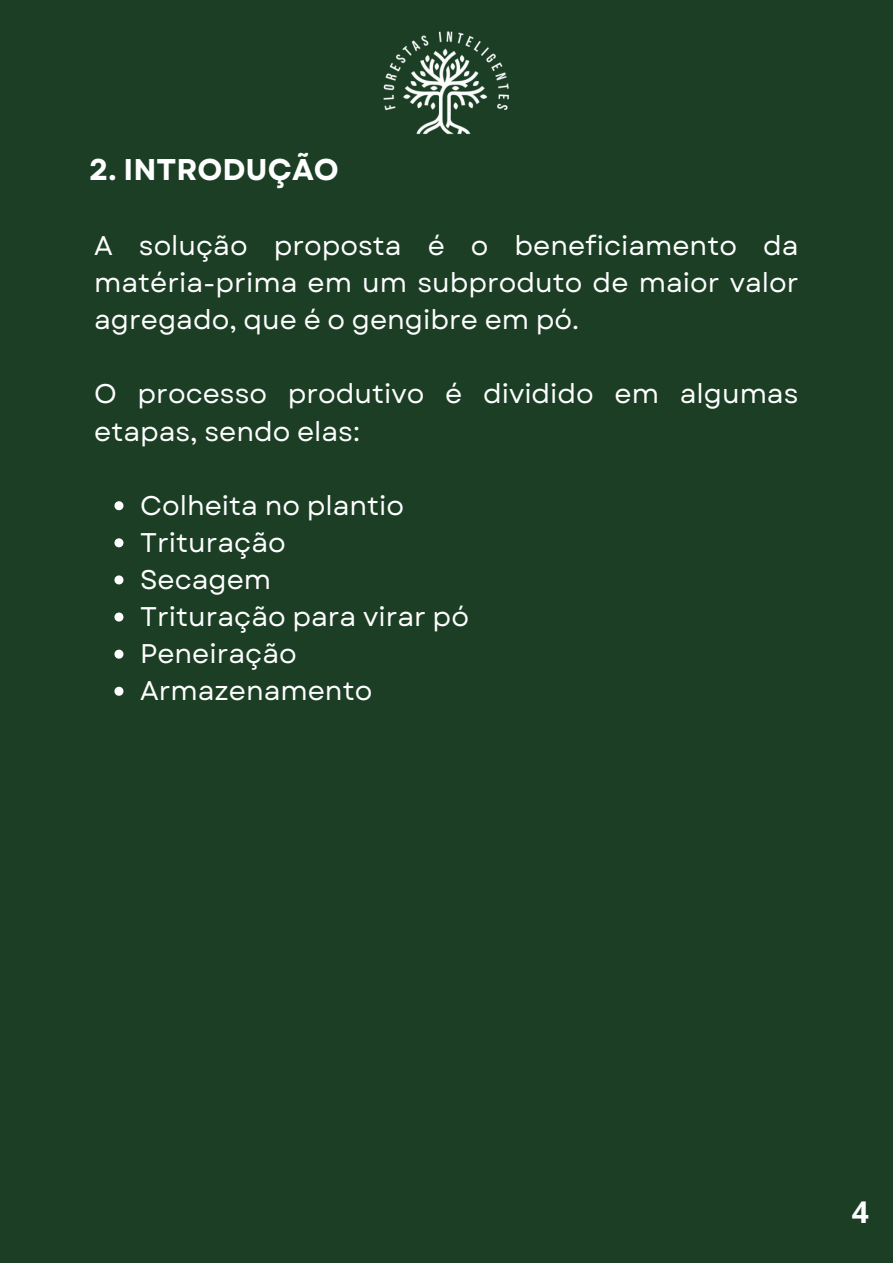
<style>
.page{position:relative;width:893px;height:1264px;background:#fff}
.page>*{position:absolute;margin:0;border:0;box-sizing:border-box;transform-origin:0 0}
.t1{font:700 30px "Garet";color:#fff}
.t2{font:700 30px "Open Sans";color:#fff}
.t3{font:27px/37px "Garet";color:#fff;text-align:justify}
</style>
<div class="page">
<div style="left:0;top:0;width:892px;height:1262px;background:#1b3e25"></div>
<img style="left:383px;top:31px;width:126px;height:104px">
<svg style="left:114px;top:501px;width:9px;height:9px"></svg>
<svg style="left:114px;top:538px;width:9px;height:9px"></svg>
<svg style="left:114px;top:575px;width:9px;height:9px"></svg>
<svg style="left:114px;top:612px;width:9px;height:9px"></svg>
<svg style="left:114px;top:649px;width:9px;height:9px"></svg>
<svg style="left:114px;top:686px;width:9px;height:9px"></svg>
<p class="t1" style="left:89px;top:148px;width:251px">2. INTRODUÇÃO</p>
<p class="t3" style="left:94px;top:227px;width:705px">A solução proposta é o beneficiamento da matéria-prima em um subproduto de maior valor agregado, que é o gengibre em pó.</p>
<p class="t3" style="left:94px;top:375px;width:705px">O processo produtivo é dividido em algumas etapas, sendo elas:</p>
<p class="t3" style="left:140px;top:487px;width:265px">Colheita no plantio</p>
<p class="t3" style="left:140px;top:524px;width:147px">Trituração</p>
<p class="t3" style="left:140px;top:561px;width:133px">Secagem</p>
<p class="t3" style="left:140px;top:598px;width:330px">Trituração para virar pó</p>
<p class="t3" style="left:140px;top:635px;width:158px">Peneiração</p>
<p class="t3" style="left:140px;top:672px;width:234px">Armazenamento</p>
<p class="t2" style="left:851px;top:1190px;width:19px">4</p>
</div>
